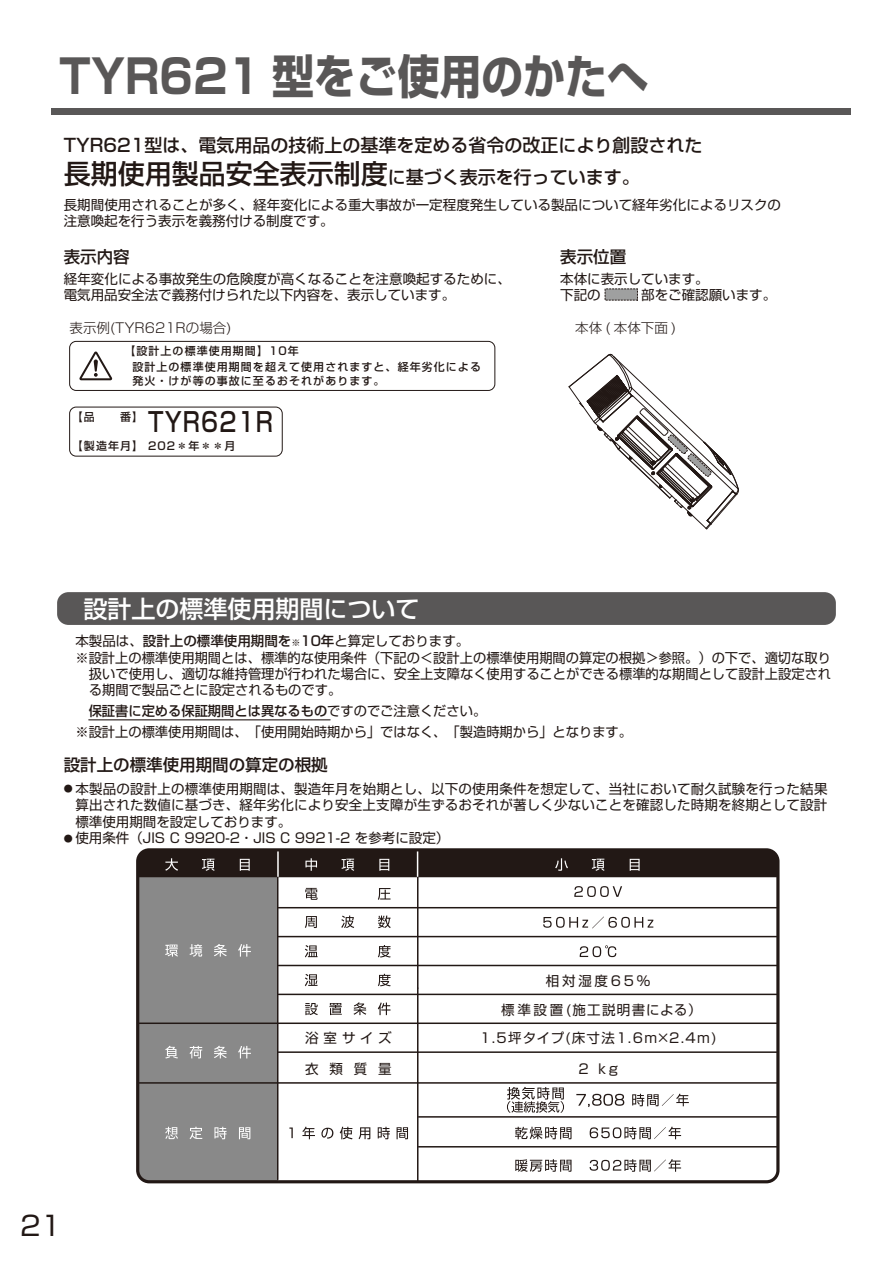
<style>
.page{position:relative;width:893px;height:1263px;background:#fff}
.page>*{position:absolute;margin:0;border:0;box-sizing:border-box;transform-origin:0 0}
.t1{font:700 46.5px "Shin Go Pro";color:#595757;scale:.9 1}
.t2{font:27px "Shin Go Pro";color:#221815}
.t3{font:500 26.55px "Shin Go Pro";letter-spacing:.05em;color:#221815;scale:.85 1}
.t4{font:500 24px "Shin Go Pro";color:#fff}
.t5{font:500 18px/32.4px "Shin Go Pro";color:#221815}
.t6{font:500 16.5px "Shin Go Pro";color:#221815}
.t7{font:13.5px/16.2px "Shin Go Pro";color:#221815}
.t8{font:300 13.5px "Shin Go Pro";color:#221815}
.t9{font:13.5px "Shin Go Pro";letter-spacing:.1em;color:#221815}
.t10{font:13.5px/29px "Shin Go Pro";letter-spacing:.2em;color:#221815;text-align:center}
.t11{font:500 10.95px/13.8px "Shin Go Pro";letter-spacing:.1em;color:#221815}
.t12{font:300 9px "Shin Go Pro";color:#221815}
.s1{font-size:27px}
.s2{font-weight:500}
.s3{font-weight:300;font-size:9px}
</style>
<div class="page">
<div style="left:605px;top:289px;width:33px;height:11px;background:#9fa0a0"></div>
<div style="left:51px;top:108px;width:799px;height:7px;background:#595757"></div>
<hr style="left:88px;top:719px;width:242px;height:1px;background:#221815">
<svg style="left:568px;top:354px;width:171px;height:175px"></svg>
<div style="left:69px;top:341px;width:426px;height:50px;border:1px solid #221815;border-radius:7px"></div>
<svg style="left:79px;top:351px;width:33px;height:29px"></svg>
<div style="left:69px;top:407px;width:214px;height:49px;border:1px solid #221815;border-radius:7px"></div>
<div style="left:57px;top:592px;width:779px;height:33px;background:#595757;border-radius:11px"></div>
<svg style="left:138px;top:850px;width:640px;height:331px"></svg>
<hr style="left:278px;top:1051px;width:499px;height:2px;background:#221815">
<h1 class="t1" style="left:59px;top:40px;width:656px">TYR621 型をご使用のかたへ</h1>
<h3 class="t5" style="left:64px;top:127px;width:640px">TYR621型は、電気用品の技術上の基準を定める省令の改正により創設された<span class="s1">長期使用製品安全表示制度</span>に基づく表示を行っています。</h3>
<p class="t7" style="left:64px;top:195px;width:719px">長期間使用されることが多く、経年変化による重大事故が一定程度発生している製品について経年劣化によるリスクの注意喚起を行う表示を義務付ける制度です。</p>
<p class="t6" style="left:560px;top:243px;width:67px">表示位置</p>
<p class="t7" style="left:560px;top:269px;width:218px">本体に表示しています。<br>下記の　　　部をご確認願います。</p>
<p class="t6" style="left:64px;top:243px;width:68px">表示内容</p>
<p class="t7" style="left:64px;top:269px;width:449px">経年変化による事故発生の危険度が高くなることを注意喚起するために、電気用品安全法で義務付けられた以下内容を、表示しています。</p>
<p class="t8" style="left:70px;top:317px;width:163px">表示例(TYR621Rの場合)</p>
<p class="t8" style="left:575px;top:317px;width:103px">本体 ( 本体下面 )</p>
<p class="t11" style="left:124px;top:343px;width:176px">【設計上の標準使用期間】10年</p>
<p class="t11" style="left:132px;top:359px;width:350px">設計上の標準使用期間を超えて使用されますと、経年劣化による発火・けが等の事故に至るおそれがあります。</p>
<h3 class="t3" style="left:148px;top:400px;width:148px">TYR621R</h3>
<p class="t11" style="left:72px;top:408px;width:73px">【品　　番】</p>
<p class="t11" style="left:72px;top:437px;width:165px">【製造年月】 202＊年＊＊月</p>
<h3 class="t4" style="left:84px;top:589px;width:337px">設計上の標準使用期間について</h3>
<p class="t7" style="left:75px;top:631px;width:395px">本製品は、<span class="s2">設計上の標準使用期間を</span><span class="s3">※</span><span class="s2">10年</span>と算定しております。</p>
<p class="t7" style="left:89px;top:648px;width:744px;text-align:justify;text-indent:-14px">※設計上の標準使用期間とは、標準的な使用条件（下記の＜設計上の標準使用期間の算定の根拠＞参照。）の下で、適切な取り扱いで使用し、適切な維持管理が行われた場合に、安全上支障なく使用することができる標準的な期間として設計上設定される期間で製品ごとに設定されるものです。</p>
<p class="t7" style="left:75px;top:699px;width:558px;line-height:21px"><span class="s2">　保証書に定める保証期間とは異なるもの</span>ですのでご注意ください。<br>※設計上の標準使用期間は、「使用開始時期から」ではなく、「製造時期から」となります。</p>
<p class="t6" style="left:64px;top:751px;width:265px">設計上の標準使用期間の算定の根拠</p>
<p class="t7" style="left:75px;top:779px;width:753px">本製品の設計上の標準使用期間は、製造年月を始期とし、以下の使用条件を想定して、当社において耐久試験を行った結果算出された数値に基づき、経年劣化により安全上支障が生ずるおそれが著しく少ないことを確認した時期を終期として設計標準使用期間を設定しております。<br>使用条件（JIS C 9920-2・JIS C 9921-2 を参考に設定）</p>
<p class="t12" style="left:64px;top:781px;width:10px">●</p>
<p class="t12" style="left:64px;top:831px;width:10px">●</p>
<h2 class="t2" style="left:20px;top:1204px;width:42px">21</h2>
<p class="t7" style="left:305px;top:1028px;width:88px">浴室サイズ</p>
<p class="t7" style="left:305px;top:1059px;width:88px">衣類質量</p>
<p class="t10" style="left:501px;top:965px;width:202px">相対湿度65％<br>標準設置(施工説明書による）</p>
<p class="t9" style="left:480px;top:1026px;width:238px">1.5坪タイプ(床寸法1.6m×2.4m)</p>
<p class="t7" style="left:578px;top:1059px;width:41px">2 kg</p>
</div>
